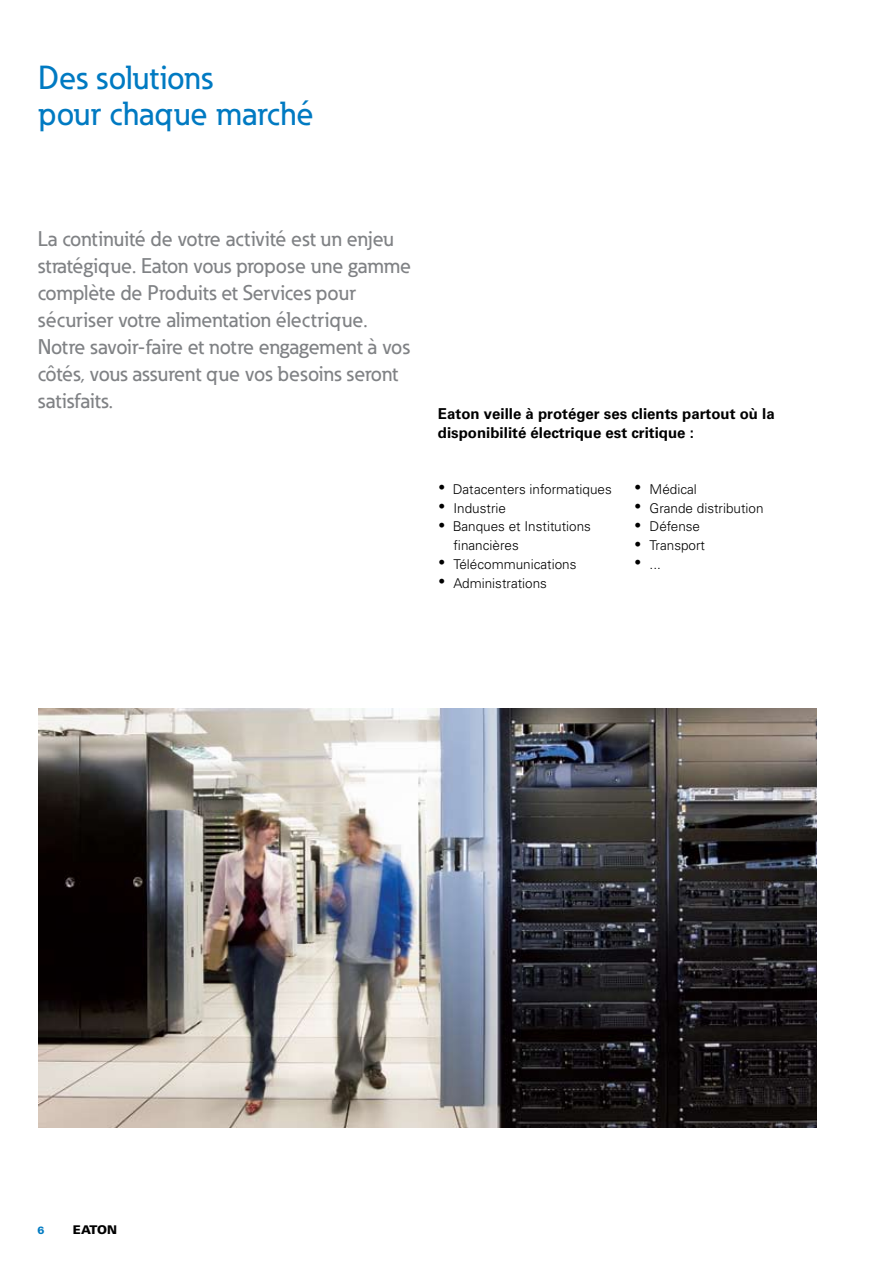
<style>
.page{position:relative;width:893px;height:1263px;background:#fff}
.page>*{position:absolute;margin:0;border:0;box-sizing:border-box;transform-origin:0 0}
.t1{font:500 33px/36px "Eaton";letter-spacing:.01em;color:#007ac2}
.t2{font:500 21px/27px "Eaton";color:#808285}
.t3{font:700 15px/18.8px "Univers LT";color:#000}
.t4{font:300 13.5px/18.8px "Univers LT";color:#000}
.t5{font:900 12px "Univers LT";letter-spacing:-.02em;color:#000}
.t6{font:900 10.5px "Univers LT";color:#007ac2}
</style>
<div class="page">
<img style="left:38px;top:709px;width:778px;height:418px">
<h1 class="t1" style="left:38px;top:59px;width:277px">Des solutions<br>pour chaque marché</h1>
<p class="t2" style="left:38px;top:225px;width:375px">La continuité de votre activité est un enjeu stratégique. Eaton vous propose une gamme complète de Produits et Services pour sécuriser votre alimentation électrique.<br>Notre savoir-faire et notre engagement à vos côtés, vous assurent que vos besoins seront satisfaits.</p>
<p class="t3" style="left:438px;top:405px;width:338px">Eaton veille à protéger ses clients partout où la disponibilité électrique est critique :</p>
<p class="t4" style="left:438px;top:480px;width:175px">• Datacenters informatiques</p>
<p class="t4" style="left:438px;top:498px;width:69px">• Industrie</p>
<p class="t4" style="left:453px;top:517px;width:139px;text-indent:-15px">• Banques et Institutions financières</p>
<p class="t4" style="left:438px;top:555px;width:139px">• Télécommunications</p>
<p class="t4" style="left:438px;top:573px;width:110px">• Administrations</p>
<p class="t4" style="left:635px;top:480px;width:64px">• Médical</p>
<p class="t4" style="left:635px;top:498px;width:131px">• Grande distribution</p>
<p class="t4" style="left:635px;top:517px;width:67px">• Défense</p>
<p class="t4" style="left:635px;top:536px;width:72px">• Transport</p>
<p class="t4" style="left:635px;top:555px;width:28px">• ...</p>
<p class="t6" style="left:37px;top:1224px;width:9px">6</p>
<p class="t5" style="left:73px;top:1222px;width:46px">EATON</p>
</div>
